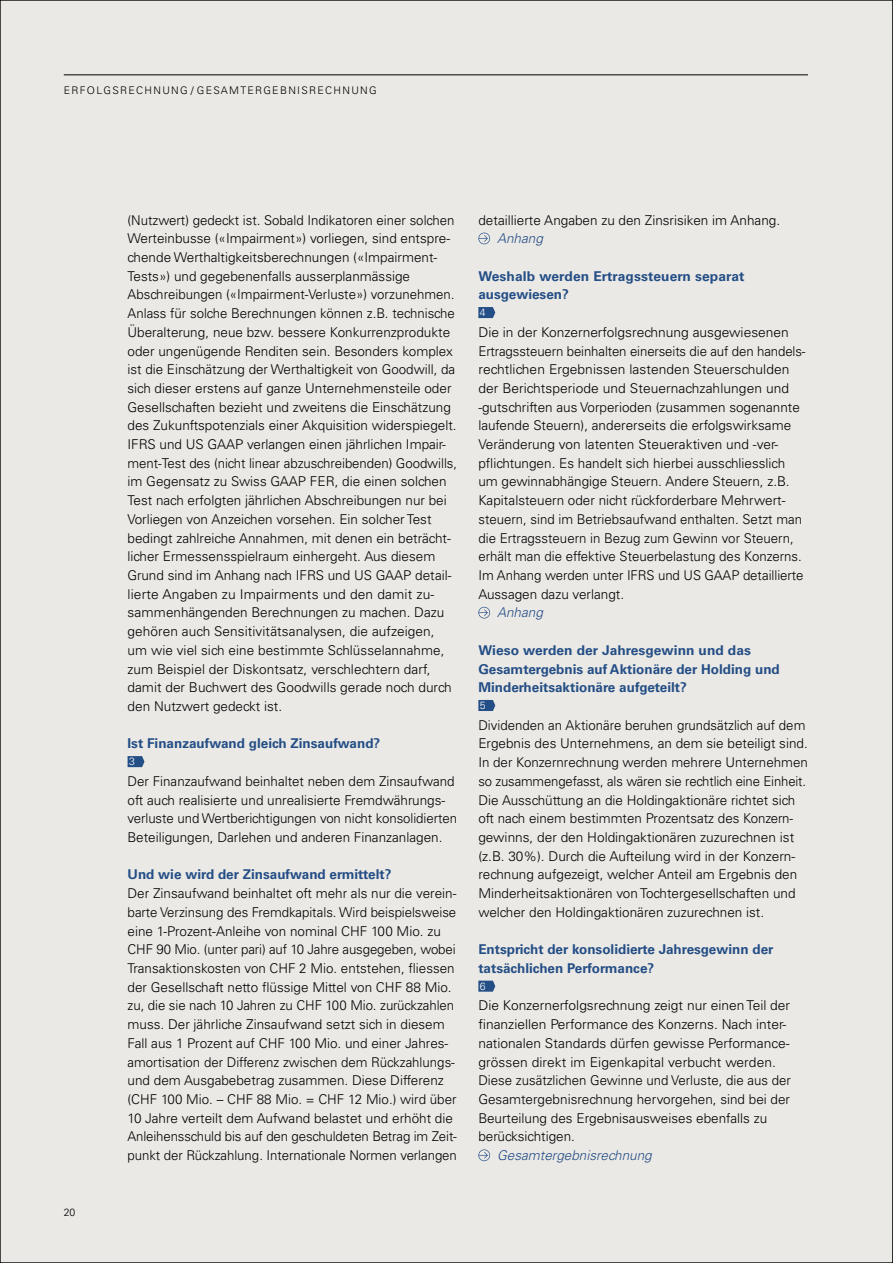
<style>
.page{position:relative;width:893px;height:1263px;background:#ebe9e5}
.page>*{position:absolute;margin:0;border:0;box-sizing:border-box;transform-origin:0 0}
.t1{font:300 13.5px/18.8px "Univers LT Std";color:#000}
.t2{font:700 13.5px/18.8px "Univers LT Std";color:#244e86}
.t3{font:italic 300 13.5px "Univers LT Std";color:#244e86}
.t4{font:300 10.5px "Univers LT Std";letter-spacing:.125em;color:#000}
.t5{font:300 10.5px "Univers LT Std";color:#fff}
</style>
<div class="page">
<hr style="left:64px;top:75px;width:744px;height:1px;background:#000">
<svg style="left:128px;top:756px;width:16px;height:11px"></svg>
<svg style="left:478px;top:233px;width:12px;height:11px"></svg>
<svg style="left:478px;top:307px;width:17px;height:11px"></svg>
<svg style="left:478px;top:607px;width:12px;height:11px"></svg>
<svg style="left:478px;top:700px;width:17px;height:11px"></svg>
<svg style="left:478px;top:981px;width:17px;height:11px"></svg>
<svg style="left:478px;top:1149px;width:12px;height:12px"></svg>
<p class="t4" style="left:64px;top:83px;width:314px">ERFOLGSRECHNUNG / GESAMTERGEBNISRECHNUNG</p>
<p class="t4" style="left:64px;top:1206px;width:13px">20</p>
<p class="t1" style="left:128px;top:210px;width:331px">(Nutzwert) gedeckt ist. Sobald Indikatoren einer solchen Werteinbusse («Impairment») vorliegen, sind entspre&shy;chende Werthaltigkeitsberechnungen («Impairment-Tests») und gegebenenfalls ausserplanmässige Abschreibungen («Impairment-Verluste») vorzunehmen.<br>Anlass für solche Berechnungen können z.B. technische Überalterung, neue bzw. bessere Konkurrenzprodukte oder ungenügende Renditen sein. Besonders komplex ist die Einschätzung der Werthaltigkeit von Goodwill, da sich dieser erstens auf ganze Unternehmensteile oder Gesellschaften bezieht und zweitens die Einschätzung des Zukunftspotenzials einer Akquisition widerspiegelt.<br>IFRS und US GAAP verlangen einen jährlichen Impair&shy;ment-Test des (nicht linear abzuschreibenden) Goodwills, im Gegensatz zu Swiss GAAP FER, die einen solchen Test nach erfolgten jährlichen Abschreibungen nur bei Vorliegen von Anzeichen vorsehen. Ein solcher Test bedingt zahlreiche Annahmen, mit denen ein beträcht&shy;licher Ermessensspielraum einhergeht. Aus diesem Grund sind im Anhang nach IFRS und US GAAP detail&shy;lierte Angaben zu Impairments und den damit zu&shy;sammenhängenden Berechnungen zu machen. Dazu gehören auch Sensitivitätsanalysen, die aufzeigen, um wie viel sich eine bestimmte Schlüsselannahme, zum Beispiel der Diskontsatz, verschlechtern darf, damit der Buchwert des Goodwills gerade noch durch den Nutzwert gedeckt ist.</p>
<p class="t2" style="left:128px;top:734px;width:254px">Ist Finanzaufwand gleich Zinsaufwand?</p>
<p class="t5" style="left:129px;top:755px;width:7px">3</p>
<p class="t1" style="left:128px;top:772px;width:331px">Der Finanzaufwand beinhaltet neben dem Zinsaufwand oft auch realisierte und unrealisierte Fremdwährungs&shy;verluste und Wertberichtigungen von nicht konsolidierten Beteiligungen, Darlehen und anderen Finanzanlagen.</p>
<p class="t2" style="left:128px;top:865px;width:265px">Und wie wird der Zinsaufwand ermittelt?</p>
<p class="t1" style="left:128px;top:884px;width:331px">Der Zinsaufwand beinhaltet oft mehr als nur die verein&shy;barte Verzinsung des Fremdkapitals. Wird beispielsweise eine 1-Prozent-Anleihe von nominal CHF 100 Mio. zu CHF 90 Mio. (unter pari) auf 10 Jahre ausgegeben, wobei Transaktionskosten von CHF 2 Mio. entstehen, fliessen der Gesellschaft netto flüssige Mittel von CHF 88 Mio. zu, die sie nach 10 Jahren zu CHF 100 Mio. zurückzahlen muss. Der jährliche Zinsaufwand setzt sich in diesem Fall aus 1 Prozent auf CHF 100 Mio. und einer Jahres&shy;amortisation der Differenz zwischen dem Rückzahlungs&shy;und dem Ausgabebetrag zusammen. Diese Differenz (CHF 100 Mio. – CHF 88 Mio. = CHF 12 Mio.) wird über 10 Jahre verteilt dem Aufwand belastet und erhöht die Anleihensschuld bis auf den geschuldeten Betrag im Zeit&shy;punkt der Rückzahlung. Internationale Normen verlangen</p>
<p class="t1" style="left:478px;top:210px;width:303px">detaillierte Angaben zu den Zinsrisiken im Anhang.</p>
<p class="t3" style="left:497px;top:230px;width:47px">Anhang</p>
<p class="t2" style="left:478px;top:267px;width:268px">Weshalb werden Ertragssteuern separat ausgewiesen?</p>
<p class="t5" style="left:480px;top:306px;width:7px">4</p>
<p class="t1" style="left:478px;top:323px;width:329px">Die in der Konzernerfolgsrechnung ausgewiesenen Ertragssteuern beinhalten einerseits die auf den handels&shy;rechtlichen Ergebnissen lastenden Steuerschulden der Berichtsperiode und Steuernachzahlungen und -gutschriften aus Vorperioden (zusammen sogenannte laufende Steuern), andererseits die erfolgswirksame Veränderung von latenten Steueraktiven und -ver&shy;pflichtungen. Es handelt sich hierbei ausschliesslich um gewinnabhängige Steuern. Andere Steuern, z.B.<br>Kapitalsteuern oder nicht rückforderbare Mehrwert&shy;steuern, sind im Betriebsaufwand enthalten. Setzt man die Ertragssteuern in Bezug zum Gewinn vor Steuern, erhält man die effektive Steuerbelastung des Konzerns.<br>Im Anhang werden unter IFRS und US GAAP detaillierte Aussagen dazu verlangt.</p>
<p class="t3" style="left:497px;top:604px;width:47px">Anhang</p>
<p class="t2" style="left:478px;top:641px;width:303px">Wieso werden der Jahresgewinn und das<br>Gesamtergebnis auf Aktionäre der Holding und<br>Minderheitsaktionäre aufgeteilt?</p>
<p class="t5" style="left:480px;top:699px;width:7px">5</p>
<p class="t1" style="left:478px;top:715px;width:331px">Dividenden an Aktionäre beruhen grundsätzlich auf dem Ergebnis des Unternehmens, an dem sie beteiligt sind.<br>In der Konzernrechnung werden mehrere Unternehmen so zusammengefasst, als wären sie rechtlich eine Einheit.<br>Die Ausschüttung an die Holdingaktionäre richtet sich oft nach einem bestimmten Prozentsatz des Konzern&shy;gewinns, der den Holdingaktionären zuzurechnen ist (z.B. 30%). Durch die Aufteilung wird in der Konzern&shy;rechnung aufgezeigt, welcher Anteil am Ergebnis den Minderheitsaktionären von Tochtergesellschaften und welcher den Holdingaktionären zuzurechnen ist.</p>
<p class="t2" style="left:478px;top:940px;width:297px">Entspricht der konsolidierte Jahresgewinn der tatsächlichen Performance?</p>
<p class="t5" style="left:480px;top:980px;width:7px">6</p>
<p class="t1" style="left:478px;top:996px;width:314px">Die Konzernerfolgsrechnung zeigt nur einen Teil der finanziellen Performance des Konzerns. Nach inter&shy;nationalen Standards dürfen gewisse Performance&shy;grössen direkt im Eigenkapital verbucht werden.<br>Diese zusätzlichen Gewinne und Verluste, die aus der Gesamtergebnisrechnung hervorgehen, sind bei der Beurteilung des Ergebnisausweises ebenfalls zu berücksichtigen.</p>
<p class="t3" style="left:497px;top:1147px;width:156px">Gesamtergebnisrechnung</p>
</div>
